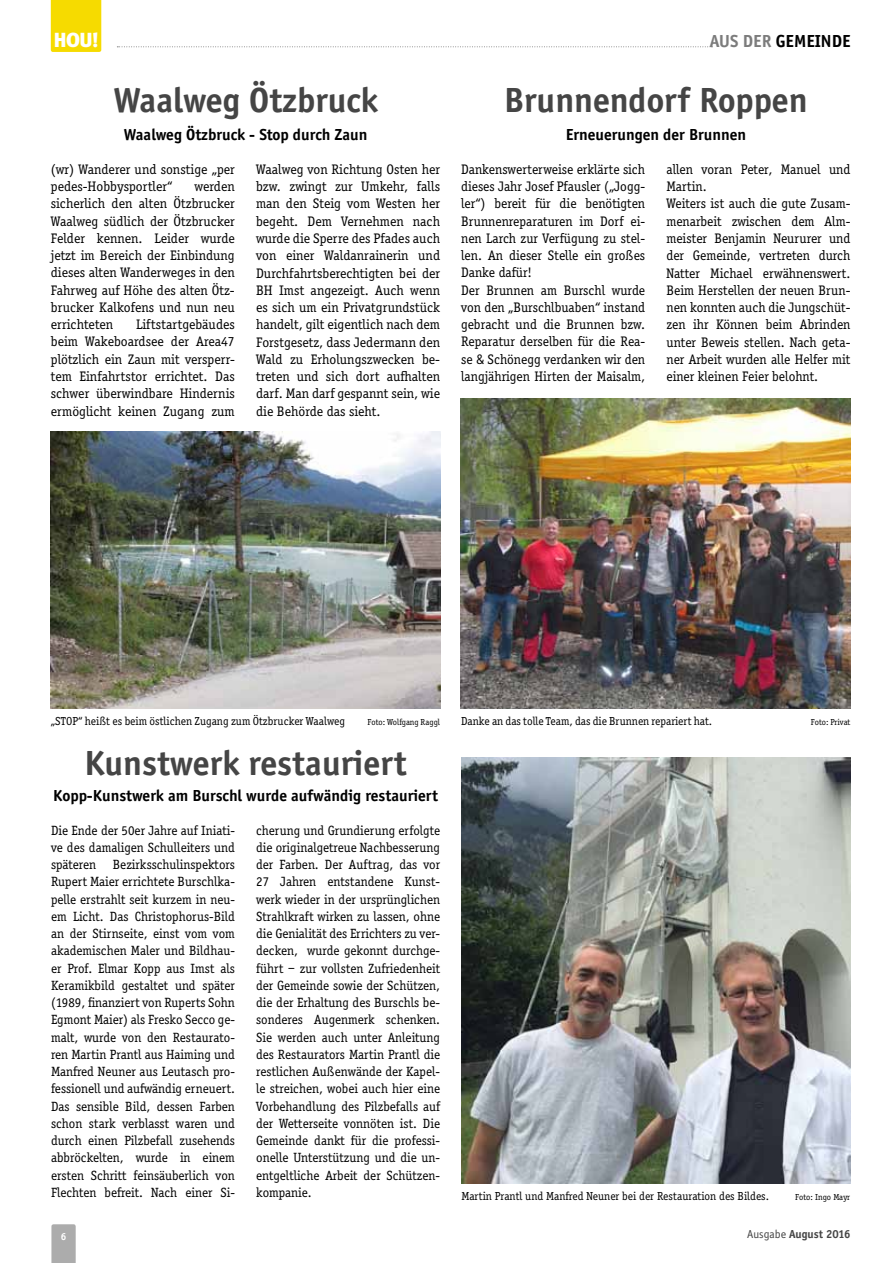
<style>
.page{position:relative;width:893px;height:1263px;background:#fff}
.page>*{position:absolute;margin:0;border:0;box-sizing:border-box;transform-origin:0 0}
.t1{font:700 36px "Officina Sans";color:#454545}
.t2{font:900 20.4px "Meta Plus";color:#fff}
.t3{font:700 18px "Officina Sans";color:#000}
.t4{font:700 16.5px "Officina Sans";color:#000}
.t5{font:14.25px/17.2px "Officina Serif";color:#000}
.t6{font:13.8px/17.2px "Officina Serif";color:#000;text-align:justify}
.t7{font:12px "Officina Serif";color:#000}
.t8{font:700 12px "Officina Sans";color:#454545}
.t9{font:700 10.5px "Officina Sans";color:#fff}
.t10{font:9px "Officina Serif";color:#000}
.s1{color:#7c7c7c}
.s2{font-weight:400}
</style>
<div class="page">
<svg style="left:51px;top:1224px;width:25px;height:39px"></svg>
<div style="left:51px;top:0;width:50px;height:52px;background:#f6db00"></div>
<svg style="left:117px;top:46px;width:595px;height:1px"></svg>
<img style="left:51px;top:431px;width:389px;height:277px">
<img style="left:461px;top:399px;width:389px;height:309px">
<img style="left:461px;top:758px;width:389px;height:425px">
<h2 class="t2" style="left:53px;top:28px;width:47px">HOU!</h2>
<p class="t3" style="left:710px;top:30px;width:142px"><span class="s1">AUS DER</span> GEMEINDE</p>
<h1 class="t1" style="left:113px;top:78px;width:266px">Waalweg Ötzbruck</h1>
<h1 class="t1" style="left:504px;top:78px;width:305px">Brunnendorf Roppen</h1>
<p class="t4" style="left:124px;top:124px;width:245px">Waalweg Ötzbruck - Stop durch Zaun</p>
<p class="t4" style="left:566px;top:124px;width:182px">Erneuerungen der Brunnen</p>
<p class="t5" style="left:51px;top:161px;width:186px">(wr) Wanderer und sonstige „per pedes-Hobbysportler“</p>
<p class="t5" style="left:51px;top:178px;width:186px;text-align:justify;text-indent:144px">werden sicherlich den alten Ötzbrucker Waalweg südlich der Ötzbrucker Felder kennen. Leider wurde jetzt im Bereich der Einbindung dieses alten Wanderweges in den Fahrweg auf Höhe des alten Ötz&shy;brucker Kalkofens und nun neu errichteten</p>
<p class="t5" style="left:51px;top:316px;width:186px;text-align:justify;text-indent:85px">Liftstartgebäudes beim Wakeboardsee der Area47 plötzlich ein Zaun mit versperr&shy;tem Einfahrtstor errichtet. Das schwer überwindbare Hindernis ermöglicht keinen Zugang zum</p>
<p class="t5" style="left:256px;top:161px;width:186px;text-align:justify">Waalweg von Richtung Osten her bzw. zwingt zur Umkehr, falls man den Steig vom Westen her begeht. Dem Vernehmen nach wurde die Sperre des Pfades auch von einer Waldanrainerin und Durchfahrtsberechtigten bei der BH Imst angezeigt. Auch wenn es sich um ein Privatgrundstück handelt, gilt eigentlich nach dem Forstgesetz, dass Jedermann den Wald zu Erholungszwecken be&shy;treten und sich dort aufhalten darf. Man darf gespannt sein, wie die Behörde das sieht.</p>
<p class="t5" style="left:461px;top:161px;width:186px">Dankenswerterweise erklärte sich dieses Jahr Josef Pfausler („Jogg&shy;ler“) bereit für die benötigten<br>Brunnenreparaturen im Dorf ei&shy;nen Larch zur Verfügung zu stel&shy;len. An dieser Stelle ein großes<br>Danke dafür!<br>Der Brunnen am Burschl wurde von den „Burschlbuaben“ instand gebracht und die Brunnen bzw.<br>Reparatur derselben für die Rea&shy;se &amp; Schönegg verdanken wir den langjährigen Hirten der Maisalm,</p>
<p class="t5" style="left:666px;top:161px;width:186px">allen voran Peter, Manuel und<br>Martin.<br>Weiters ist auch die gute Zusam&shy;menarbeit zwischen dem Alm&shy;meister Benjamin Neururer und der Gemeinde, vertreten durch<br>Natter Michael erwähnenswert.<br>Beim Herstellen der neuen Brun&shy;nen konnten auch die Jungschüt&shy;zen ihr Können beim Abrinden unter Beweis stellen. Nach geta&shy;ner Arbeit wurden alle Helfer mit einer kleinen Feier belohnt.</p>
<p class="t7" style="left:51px;top:714px;width:296px">„STOP“ heißt es beim östlichen Zugang zum Ötzbrucker Waalweg</p>
<p class="t10" style="left:368px;top:717px;width:74px">Foto: Wolfgang Raggl</p>
<p class="t7" style="left:461px;top:714px;width:253px">Danke an das tolle Team, das die Brunnen repariert hat.</p>
<p class="t10" style="left:811px;top:717px;width:41px">Foto: Privat</p>
<h1 class="t1" style="left:84px;top:742px;width:324px">Kunstwerk restauriert</h1>
<p class="t4" style="left:53px;top:786px;width:386px">Kopp-Kunstwerk am Burschl wurde aufwändig restauriert</p>
<p class="t6" style="left:51px;top:821px;width:185px">Die Ende der 50er Jahre auf Iniati&shy;ve des damaligen Schulleiters und späteren Bezirksschulinspektors Rupert Maier errichtete Burschlka&shy;pelle erstrahlt seit kurzem in neu&shy;em Licht. Das Christophorus-Bild an der Stirnseite, einst vom vom akademischen Maler und Bildhau&shy;er Prof. Elmar Kopp aus Imst als Keramikbild gestaltet und später (1989, finanziert von Ruperts Sohn Egmont Maier) als Fresko Secco ge&shy;malt, wurde von den Restaurato&shy;ren Martin Prantl aus Haiming und Manfred Neuner aus Leutasch pro&shy;fessionell und aufwändig erneuert.<br>Das sensible Bild, dessen Farben schon stark verblasst waren und durch einen Pilzbefall zusehends abbröckelten, wurde in einem ersten Schritt feinsäuberlich von Flechten befreit. Nach einer Si-</p>
<p class="t6" style="left:256px;top:821px;width:185px">cherung und Grundierung erfolgte die originalgetreue Nachbesserung der Farben. Der Auftrag, das vor 27 Jahren entstandene Kunst&shy;werk wieder in der ursprünglichen Strahlkraft wirken zu lassen, ohne die Genialität des Errichters zu ver&shy;decken, wurde gekonnt durchge&shy;führt – zur vollsten Zufriedenheit der Gemeinde sowie der Schützen, die der Erhaltung des Burschls be&shy;sonderes Augenmerk schenken.<br>Sie werden auch unter Anleitung des Restaurators Martin Prantl die restlichen Außenwände der Kapel&shy;le streichen, wobei auch hier eine Vorbehandlung des Pilzbefalls auf der Wetterseite vonnöten ist. Die Gemeinde dankt für die professi&shy;onelle Unterstützung und die un&shy;entgeltliche Arbeit der Schützen&shy;kompanie.</p>
<p class="t7" style="left:461px;top:1189px;width:309px">Martin Prantl und Manfred Neuner bei der Restauration des Bildes.</p>
<p class="t10" style="left:795px;top:1192px;width:56px">Foto: Ingo Mayr</p>
<p class="t9" style="left:61px;top:1230px;width:7px">6</p>
<p class="t8" style="left:747px;top:1227px;width:105px"><span class="s2">Ausgabe</span> August 2016</p>
</div>
